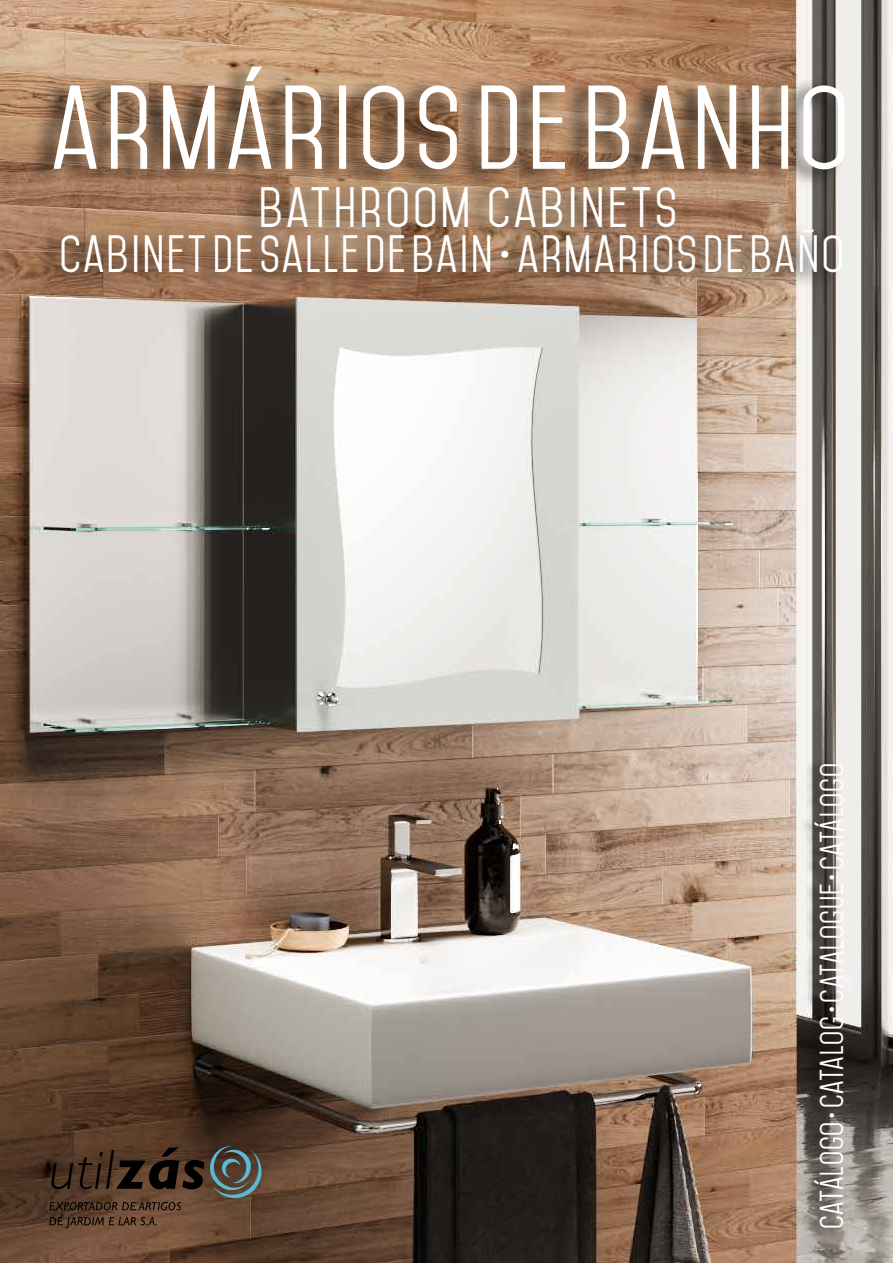
<style>
.page{position:relative;width:893px;height:1263px;background:#fff}
.page>*{position:absolute;margin:0;border:0;box-sizing:border-box;transform-origin:0 0}
.t1{font:102px "Mohave";letter-spacing:.055em;color:#fff}
.t2{font:48.9px "Mohave";letter-spacing:.07em;color:#fff}
.t3{font:45px "Mohave";letter-spacing:.05em;color:#fff}
.t4{font:28.5px "Mohave";letter-spacing:.025em;color:#fff}
</style>
<div class="page">
<img style="left:0;top:0;width:893px;height:1263px">
<div style="left:27px;top:57px;width:819px;height:131px;background:#000;opacity:.75"></div>
<div style="left:235px;top:177px;width:441px;height:68px;background:#000;opacity:.75"></div>
<div style="left:35px;top:221px;width:808px;height:70px;background:#000;opacity:.75"></div>
<div style="left:799px;top:759px;width:45px;height:479px;background:#000;opacity:.75"></div>
<svg style="left:49px;top:1146px;width:213px;height:64px;background:#4a392d"></svg>
<svg style="left:49px;top:1217px;width:108px;height:11px"></svg>
<h1 class="t1" style="left:51px;top:66px;width:800px">ARMÁRIOS DE BANHO</h1>
<p class="t2" style="left:259px;top:177px;width:419px">BATHROOM CABINETS</p>
<p class="t3" style="left:60px;top:227px;width:786px">CABINET DE SALLE DE BAIN • ARMARIOS DE BAÑO</p>
<p class="t4" style="left:814px;top:1229px;width:468px;rotate:-90deg">CATÁLOGO • CATALOG • CATALOGUE • CATÁLOGO</p>
</div>
